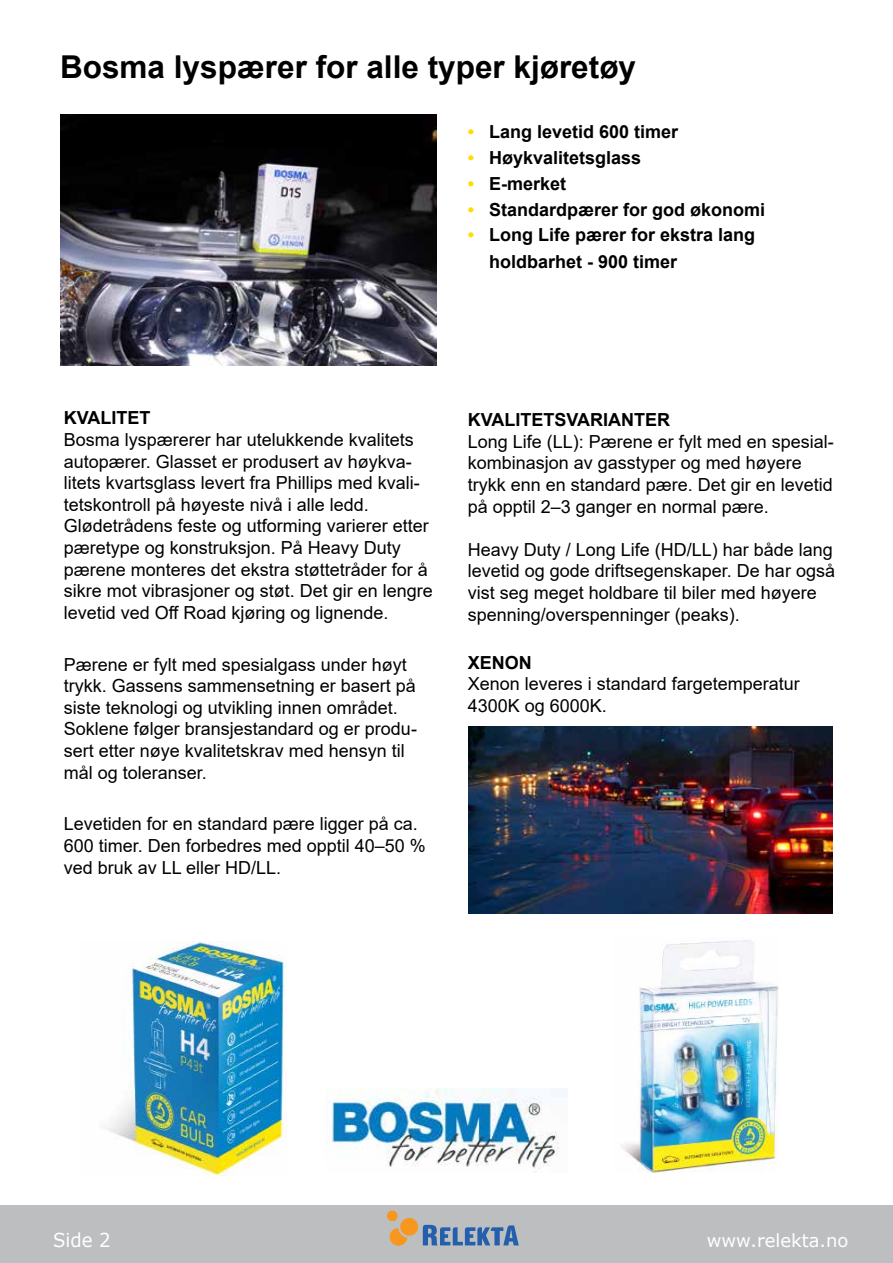
<style>
.page{position:relative;width:893px;height:1263px;background:#fff}
.page>*{position:absolute;margin:0;border:0;box-sizing:border-box;transform-origin:0 0}
.t1{font:700 31.5px "Arial";color:#000}
.t2{font:19.2px "Verdana";color:#fff;scale:.95 1}
.t3{font:18px/21.6px "Arial";color:#000}
.t4{font:700 18px/27px "Arial";color:#000}
.t5{font:18px "Verdana";color:#fff}
.s1{color:#fd0}
</style>
<div class="page">
<div style="left:0;top:1205px;width:893px;height:58px;background:#bcbec0"></div>
<div style="left:387px;top:1210px;width:11px;height:11px;background:#f8971d;border-radius:50%"></div>
<svg style="left:389px;top:1228px;width:18px;height:18px"></svg>
<div style="left:400px;top:1218px;width:18px;height:18px;background:#f8971d;border-radius:50%"></div>
<svg style="left:423px;top:1225px;width:96px;height:20px"></svg>
<img style="left:105px;top:941px;width:182px;height:236px">
<img style="left:622px;top:940px;width:157px;height:232px">
<img style="left:326px;top:1088px;width:241px;height:81px">
<img style="left:468px;top:726px;width:365px;height:187px">
<img style="left:60px;top:115px;width:377px;height:251px">
<h1 class="t1" style="left:60px;top:45px;width:577px">Bosma lyspærer for alle typer kjøretøy</h1>
<p class="t4" style="left:468px;top:118px;width:212px"><span class="s1">•</span> Lang levetid 600 timer</p>
<p class="t4" style="left:468px;top:144px;width:175px"><span class="s1">•</span> Høykvalitetsglass</p>
<p class="t4" style="left:468px;top:170px;width:100px"><span class="s1">•</span> E-merket</p>
<p class="t4" style="left:468px;top:196px;width:299px"><span class="s1">•</span> Standardpærer for god økonomi</p>
<p class="t4" style="left:489px;top:222px;width:268px;text-indent:-21px"><span class="s1">•</span> Long Life pærer for ekstra lang holdbarhet - 900 timer</p>
<p class="t4" style="left:64px;top:405px;width:88px">KVALITET</p>
<p class="t3" style="left:64px;top:429px;width:371px">Bosma lyspærerer har utelukkende kvalitets autopærer. Glasset er produsert av høykva&shy;litets kvartsglass levert fra Phillips med kvali&shy;tetskontroll på høyeste nivå i alle ledd.<br>Glødetrådens feste og utforming varierer etter pæretype og konstruksjon. På Heavy Duty pærene monteres det ekstra støttetråder for å sikre mot vibrasjoner og støt. Det gir en lengre levetid ved Off Road kjøring og lignende.</p>
<p class="t3" style="left:64px;top:653px;width:355px">Pærene er fylt med spesialgass under høyt trykk. Gassens sammensetning er basert på siste teknologi og utvikling innen området.<br>Soklene følger bransjestandard og er produ&shy;sert etter nøye kvalitetskrav med hensyn til mål og toleranser.</p>
<p class="t3" style="left:64px;top:813px;width:364px">Levetiden for en standard pære ligger på ca.<br>600 timer. Den forbedres med opptil 40–50 % ved bruk av LL eller HD/LL.</p>
<p class="t4" style="left:468px;top:406px;width:204px">KVALITETSVARIANTER</p>
<p class="t3" style="left:468px;top:430px;width:368px">Long Life (LL): Pærene er fylt med en spesial&shy;kombinasjon av gasstyper og med høyere trykk enn en standard pære. Det gir en levetid på opptil 2–3 ganger en normal pære.</p>
<p class="t3" style="left:468px;top:538px;width:369px">Heavy Duty / Long Life (HD/LL) har både lang levetid og gode driftsegenskaper. De har også vist seg meget holdbare til biler med høyere spenning/overspenninger (peaks).</p>
<p class="t4" style="left:468px;top:649px;width:66px">XENON</p>
<p class="t3" style="left:468px;top:673px;width:334px">Xenon leveres i standard fargetemperatur<br>4300K og 6000K.</p>
<p class="t2" style="left:53px;top:1226px;width:62px">Side 2</p>
<p class="t5" style="left:707px;top:1228px;width:143px">www.relekta.no</p>
</div>
